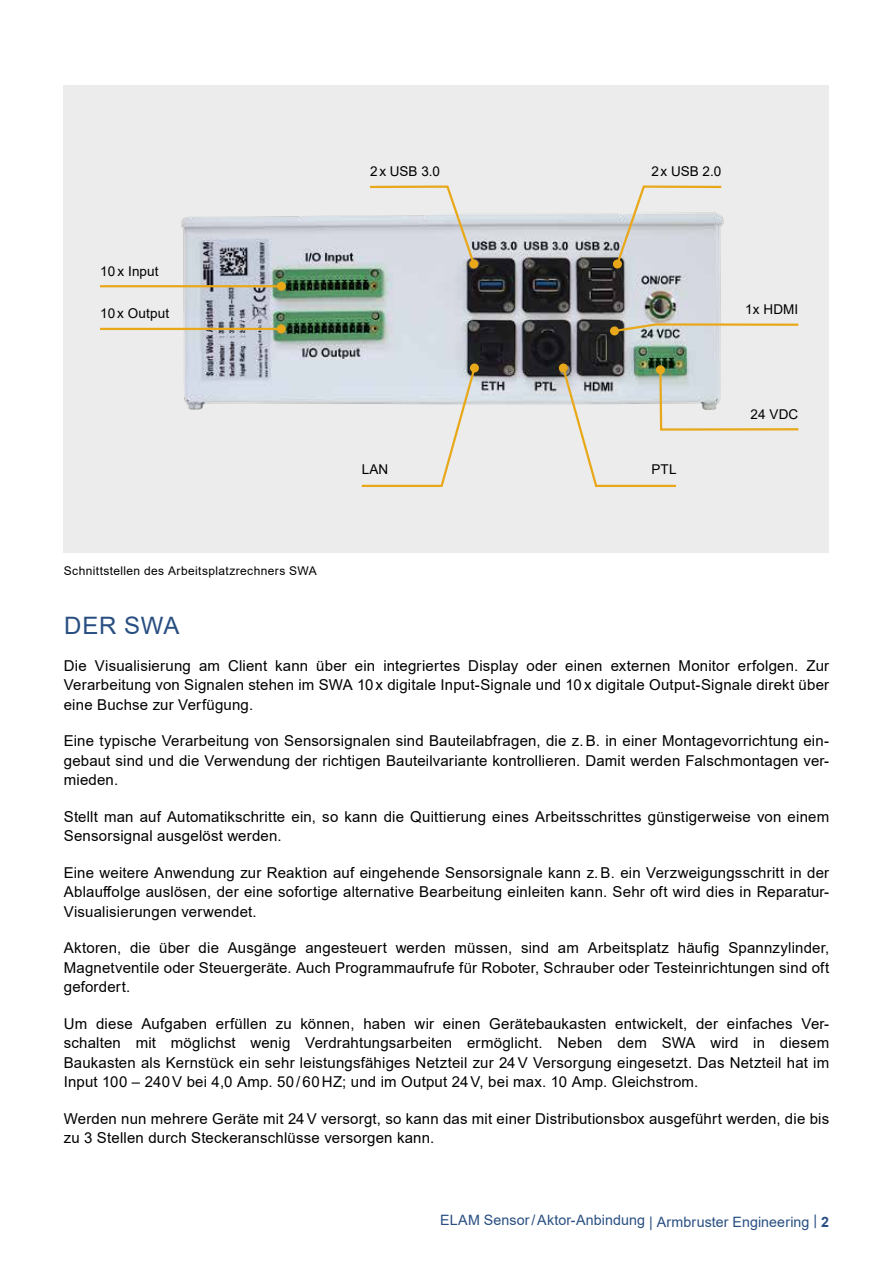
<style>
.page{position:relative;width:893px;height:1263px;background:#fff}
.page>*{position:absolute;margin:0;border:0;box-sizing:border-box;transform-origin:0 0}
.t1{font:24px "Arial";letter-spacing:.025em;color:#284e81}
.t2{font:15px/19.5px "Arial";letter-spacing:.015em;color:#000;text-align:justify}
.t3{font:14.25px "Arial";letter-spacing:.005em;color:#284e81}
.t4{font:13.5px "Arial";letter-spacing:.01em;color:#000}
.t5{font:12px "Arial";letter-spacing:.03em;color:#000}
.s1{font-weight:700}
</style>
<div class="page">
<div style="left:64px;top:85px;width:765px;height:468px;background:#ececec"></div>
<img style="left:99px;top:213px;width:625px;height:197px">
<hr style="left:100px;top:285px;width:181px;height:2px;background:#e8a819">
<div style="left:277px;top:282px;width:9px;height:9px;background:#e8a819;border-radius:50%"></div>
<hr style="left:100px;top:328px;width:181px;height:2px;background:#e8a819">
<div style="left:277px;top:324px;width:9px;height:9px;background:#e8a819;border-radius:50%"></div>
<svg style="left:612px;top:322px;width:187px;height:12px"></svg>
<div style="left:610px;top:326px;width:9px;height:9px;background:#e8a819;border-radius:50%"></div>
<svg style="left:359px;top:365px;width:118px;height:122px"></svg>
<div style="left:470px;top:363px;width:9px;height:9px;background:#e8a819;border-radius:50%"></div>
<svg style="left:615px;top:185px;width:108px;height:82px"></svg>
<div style="left:613px;top:259px;width:9px;height:9px;background:#e8a819;border-radius:50%"></div>
<svg style="left:368px;top:185px;width:109px;height:82px"></svg>
<div style="left:469px;top:259px;width:9px;height:9px;background:#e8a819;border-radius:50%"></div>
<svg style="left:561px;top:365px;width:238px;height:122px"></svg>
<div style="left:559px;top:363px;width:9px;height:9px;background:#e8a819;border-radius:50%"></div>
<p class="t4" style="left:370px;top:162px;width:71px">2x USB 3.0</p>
<p class="t4" style="left:651px;top:162px;width:71px">2x USB 2.0</p>
<p class="t4" style="left:100px;top:262px;width:60px">10 x Input</p>
<p class="t4" style="left:100px;top:304px;width:71px">10 x Output</p>
<p class="t4" style="left:745px;top:300px;width:55px">1x HDMI</p>
<p class="t5" style="left:64px;top:562px;width:255px">Schnittstellen des Arbeitsplatzrechners SWA</p>
<p class="t4" style="left:362px;top:460px;width:28px">LAN</p>
<p class="t4" style="left:651px;top:460px;width:27px">PTL</p>
<p class="t4" style="left:750px;top:405px;width:49px">24 VDC</p>
<h1 class="t1" style="left:64px;top:609px;width:117px">DER SWA</h1>
<p class="t2" style="left:64px;top:655px;width:767px">Die Visualisierung am Client kann über ein integriertes Display oder einen externen Monitor erfolgen. Zur Verarbeitung von Signalen stehen im SWA 10 x digitale Input-Signale und 10 x digitale Output-Signale direkt über eine Buchse zur Verfügung.</p>
<p class="t2" style="left:64px;top:731px;width:767px">Eine typische Verarbeitung von Sensorsignalen sind Bauteilabfragen, die z.B. in einer Montagevorrichtung ein&shy;gebaut sind und die Verwendung der richtigen Bauteilvariante kontrollieren. Damit werden Falschmontagen ver&shy;mieden.</p>
<p class="t2" style="left:64px;top:806px;width:767px">Stellt man auf Automatikschritte ein, so kann die Quittierung eines Arbeitsschrittes günstigerweise von einem<br>Sensorsignal ausgelöst werden.</p>
<p class="t2" style="left:64px;top:862px;width:767px">Eine weitere Anwendung zur Reaktion auf eingehende Sensorsignale kann z.B. ein Verzweigungsschritt in der Ablauffolge auslösen, der eine sofortige alternative Bearbeitung einleiten kann. Sehr oft wird dies in Reparatur-Visualisierungen verwendet.</p>
<p class="t2" style="left:64px;top:938px;width:767px">Aktoren, die über die Ausgänge angesteuert werden müssen, sind am Arbeitsplatz häufig Spannzylinder, Magnetventile oder Steuergeräte. Auch Programmaufrufe für Roboter, Schrauber oder Testeinrichtungen sind oft gefordert.</p>
<p class="t2" style="left:64px;top:1013px;width:767px">Um diese Aufgaben erfüllen zu können, haben wir einen Gerätebaukasten entwickelt, der einfaches Ver&shy;schalten mit möglichst wenig Verdrahtungsarbeiten ermöglicht. Neben dem SWA wird in diesem Baukasten als Kernstück ein sehr leistungsfähiges Netzteil zur 24V Versorgung eingesetzt. Das Netzteil hat im Input 100 – 240V bei 4,0 Amp. 50 / 60 HZ; und im Output 24V, bei max. 10 Amp. Gleichstrom.</p>
<p class="t2" style="left:64px;top:1108px;width:767px">Werden nun mehrere Geräte mit 24V versorgt, so kann das mit einer Distributionsbox ausgeführt werden, die bis zu 3 Stellen durch Steckeranschlüsse versorgen kann.</p>
<p class="t3" style="left:440px;top:1210px;width:391px">ELAM Sensor/Aktor-Anbindung | Armbruster Engineering | <span class="s1">2</span></p>
</div>
